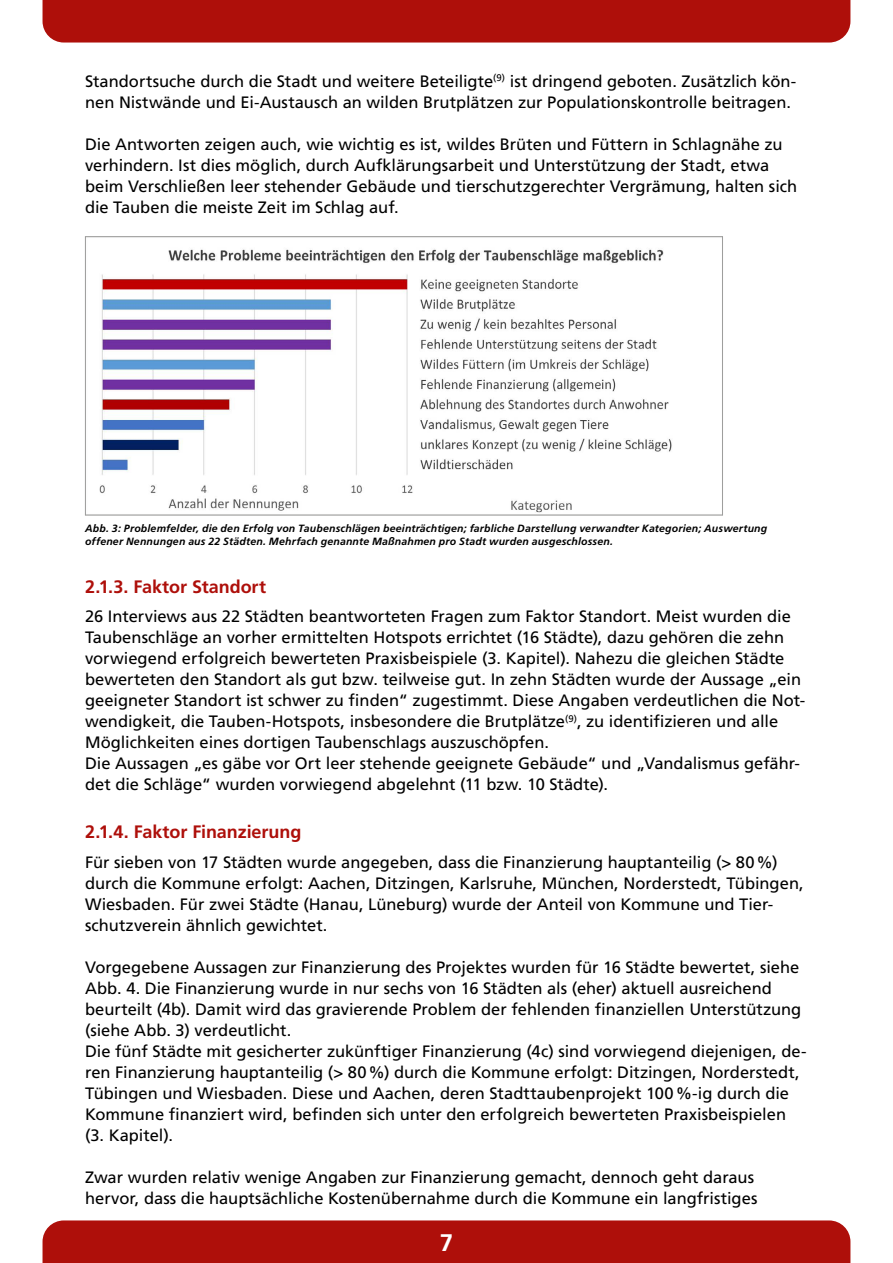
<style>
.page{position:relative;width:893px;height:1263px;background:#fff}
.page>*{position:absolute;margin:0;border:0;box-sizing:border-box;transform-origin:0 0}
.t1{font:700 24px "Frutiger LT Std";color:#fff}
.Zwischenüberschrift__nicht_Inhaltsverz{font:700 18px "Frutiger LT Std";letter-spacing:-.005em;color:#ae0f0a}
.Fließtext_11_14_pt{font:16.5px/21px "Frutiger LT Std";color:#000}
.BU{font:italic 700 10.5px/12.6px "Frutiger LT Std";letter-spacing:.02em;color:#000}
</style>
<div class="page">
<div style="left:43px;top:1220px;width:807px;height:43px;background:#ae0f0a"></div>
<div style="left:43px;top:0;width:807px;height:43px;background:#ae0f0a"></div>
<img style="left:99px;top:249px;width:573px;height:264px">
<div style="left:85px;top:236px;width:638px;height:279px;border:1px solid #9d9d9c"></div>
<p class="Fließtext_11_14_pt" style="left:85px;top:71px;width:713px">Standortsuche durch die Stadt und weitere Beteiligte<sup>(9)</sup> ist dringend geboten. Zusätzlich kön&shy;nen Nistwände und Ei-Austausch an wilden Brutplätzen zur Populationskontrolle beitragen.</p>
<p class="Fließtext_11_14_pt" style="left:85px;top:134px;width:714px">Die Antworten zeigen auch, wie wichtig es ist, wildes Brüten und Füttern in Schlagnähe zu verhindern. Ist dies möglich, durch Aufklärungsarbeit und Unterstützung der Stadt, etwa beim Verschließen leer stehender Gebäude und tierschutzgerechter Vergrämung, halten sich die Tauben die meiste Zeit im Schlag auf.</p>
<p class="BU" style="left:85px;top:522px;width:684px">Abb. 3: Problemfelder, die den Erfolg von Taubenschlägen beeinträchtigen; farbliche Darstellung verwandter Kategorien; Auswertung offener Nennungen aus 22 Städten. Mehrfach genannte Maßnahmen pro Stadt wurden ausgeschlossen.</p>
<p class="Zwischenüberschrift__nicht_Inhaltsverz" style="left:85px;top:576px;width:182px">2.1.3. Faktor Standort</p>
<p class="Fließtext_11_14_pt" style="left:85px;top:606px;width:722px">26 Interviews aus 22 Städten beantworteten Fragen zum Faktor Standort. Meist wurden die Taubenschläge an vorher ermittelten Hotspots errichtet (16 Städte), dazu gehören die zehn vorwiegend erfolgreich bewerteten Praxisbeispiele (3. Kapitel). Nahezu die gleichen Städte bewerteten den Standort als gut bzw. teilweise gut. In zehn Städten wurde der Aussage „ein geeigneter Standort ist schwer zu finden“ zugestimmt. Diese Angaben verdeutlichen die Not&shy;wendigkeit, die Tauben-Hotspots, insbesondere die Brutplätze<sup>(9)</sup>, zu identifizieren und alle Möglichkeiten eines dortigen Taubenschlags auszuschöpfen.</p>
<p class="Fließtext_11_14_pt" style="left:85px;top:753px;width:716px">Die Aussagen „es gäbe vor Ort leer stehende geeignete Gebäude“ und „Vandalismus gefähr&shy;det die Schläge“ wurden vorwiegend abgelehnt (11 bzw. 10 Städte).</p>
<p class="Zwischenüberschrift__nicht_Inhaltsverz" style="left:85px;top:821px;width:218px">2.1.4. Faktor Finanzierung</p>
<p class="Fließtext_11_14_pt" style="left:85px;top:852px;width:720px">Für sieben von 17 Städten wurde angegeben, dass die Finanzierung hauptanteilig (&gt; 80%) durch die Kommune erfolgt: Aachen, Ditzingen, Karlsruhe, München, Norderstedt, Tübingen, Wiesbaden. Für zwei Städte (Hanau, Lüneburg) wurde der Anteil von Kommune und Tier&shy;schutzverein ähnlich gewichtet.</p>
<p class="Fließtext_11_14_pt" style="left:85px;top:957px;width:718px">Vorgegebene Aussagen zur Finanzierung des Projektes wurden für 16 Städte bewertet, siehe Abb. 4. Die Finanzierung wurde in nur sechs von 16 Städten als (eher) aktuell ausreichend beurteilt (4b). Damit wird das gravierende Problem der fehlenden finanziellen Unterstützung (siehe Abb. 3) verdeutlicht.</p>
<p class="Fließtext_11_14_pt" style="left:85px;top:1041px;width:723px">Die fünf Städte mit gesicherter zukünftiger Finanzierung (4c) sind vorwiegend diejenigen, de&shy;ren Finanzierung hauptanteilig (&gt; 80%) durch die Kommune erfolgt: Ditzingen, Norderstedt, Tübingen und Wiesbaden. Diese und Aachen, deren Stadttaubenprojekt 100%‑ig durch die Kommune finanziert wird, befinden sich unter den erfolgreich bewerteten Praxisbeispielen (3. Kapitel).</p>
<p class="Fließtext_11_14_pt" style="left:85px;top:1167px;width:674px">Zwar wurden relativ wenige Angaben zur Finanzierung gemacht, dennoch geht daraus hervor, dass die hauptsächliche Kostenübernahme durch die Kommune ein langfristiges</p>
<h1 class="t1" style="left:440px;top:1228px;width:15px">7</h1>
</div>
